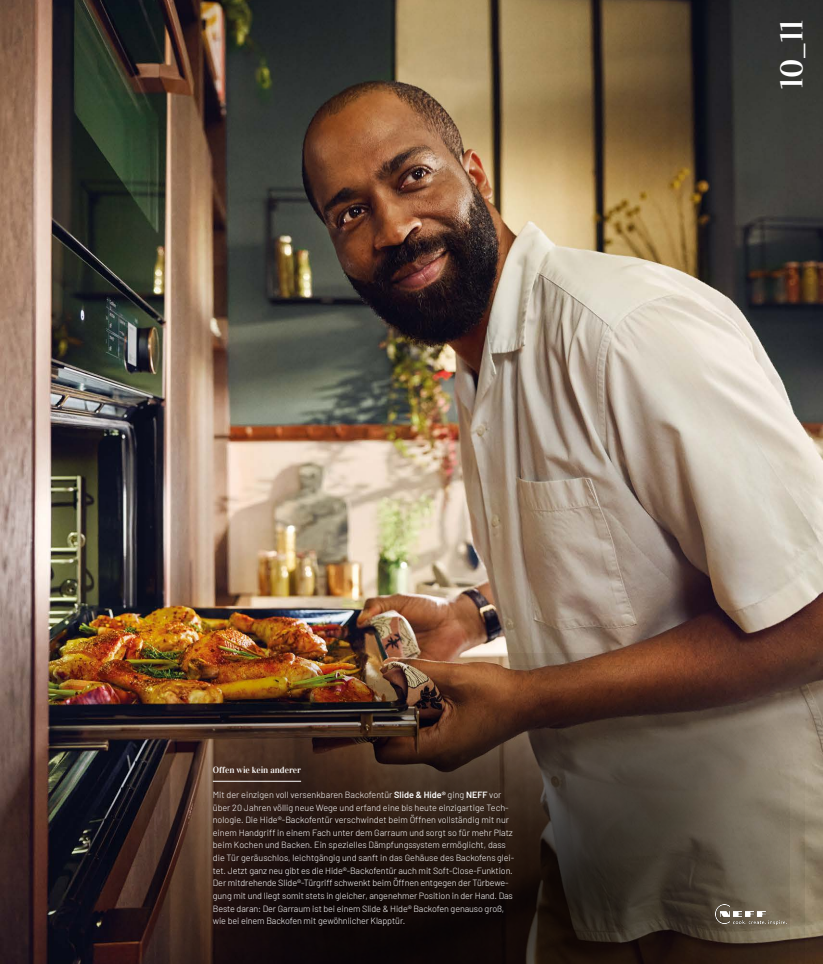
<style>
.page{position:relative;width:823px;height:964px;background:#fff}
.page>*{position:absolute;margin:0;border:0;box-sizing:border-box;transform-origin:0 0}
.t1{font:31px "Vidaloka";color:#fff}
.t2{font:300 9px/12.6px "Barlow";letter-spacing:-.01em;color:#fff}
.t3{font:9px "Vidaloka";color:#fff}
.s1{font-weight:600}
</style>
<div class="page">
<img style="left:0;top:0;width:822px;height:964px">
<img style="left:88px;top:653px;width:217px;height:311px">
<img style="left:305px;top:653px;width:484px;height:12px">
<img style="left:102px;top:665px;width:217px;height:299px">
<svg style="left:319px;top:665px;width:484px;height:299px;background:#423227"></svg>
<hr style="left:213px;top:781px;width:88px;height:1px;background:#fff">
<img style="left:715px;top:905px;width:70px;height:19px">
<h1 class="t1" style="left:772px;top:89px;width:71px;rotate:-90deg">10_11</h1>
<p class="t3" style="left:213px;top:764px;width:90px">Offen wie kein anderer</p>
<p class="t2" style="left:213px;top:787px;width:303px">Mit der einzigen voll versenkbaren Backofentür <span class="s1">Slide &amp; Hide®</span> ging <span class="s1">NEFF</span> vor über 20 Jahren völlig neue Wege und erfand eine bis heute einzigartige Tech&shy;nologie. Die Hide®-Backofentür verschwindet beim Öffnen vollständig mit nur einem Handgriff in einem Fach unter dem Garraum und sorgt so für mehr Platz beim Kochen und Backen. Ein spezielles Dämpfungssystem ermöglicht, dass die Tür geräuschlos, leichtgängig und sanft in das Gehäuse des Backofens glei&shy;tet. Jetzt ganz neu gibt es die Hide®-Backofentür auch mit Soft-Close-Funktion.<br>Der mitdrehende Slide®-Türgriff schwenkt beim Öffnen entgegen der Türbewe&shy;gung mit und liegt somit stets in gleicher, angenehmer Position in der Hand. Das Beste daran: Der Garraum ist bei einem Slide &amp; Hide® Backofen genauso groß, wie bei einem Backofen mit gewöhnlicher Klapptür.</p>
</div>
